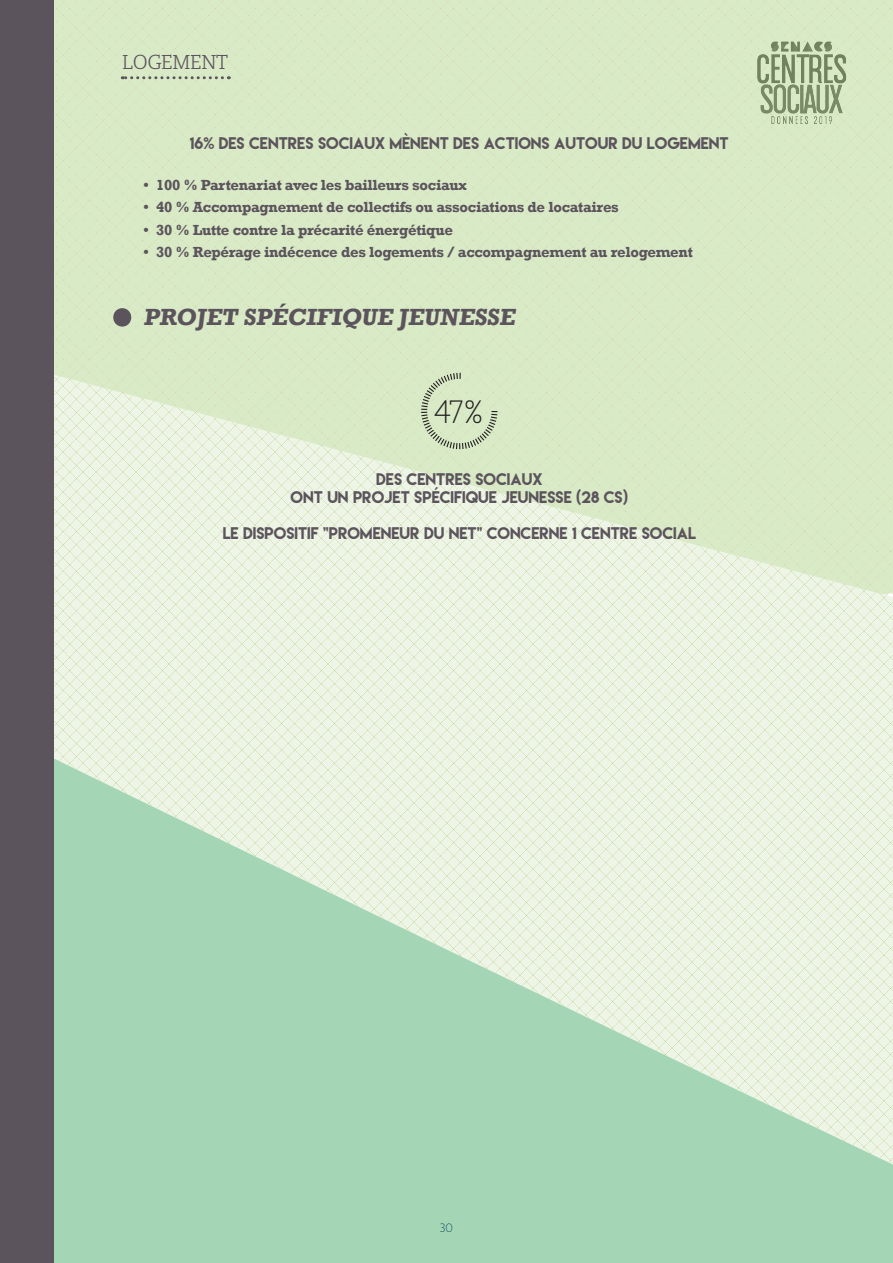
<style>
.page{position:relative;width:893px;height:1263px;background:#fff}
.page>*{position:absolute;margin:0;border:0;box-sizing:border-box;transform-origin:0 0}
.t1{font:31.95px "Mank Sans";color:#231f20}
._1er_Niveau_Titre{font:700 24px "Rockwell";color:#5c545c}
._2e_Niveau{font:19.5px "Open Serif";letter-spacing:-.02em;color:#5c545c}
.t2{font:700 15px "Rockwell";letter-spacing:-.02em;color:#5c545c}
.Texte_pourcentages_s{font:15px "Lemon Milk";color:#5c545c}
.t3{font:12px "Mank Sans";color:#0c4563}
</style>
<div class="page">
<img style="left:0;top:0;width:893px;height:1263px">
<svg style="left:122px;top:76px;width:100px;height:3px"></svg>
<svg style="left:113px;top:317px;width:18px;height:1px"></svg>
<svg style="left:420px;top:372px;width:79px;height:78px;background:#cddcbb"></svg>
<p class="_2e_Niveau" style="left:122px;top:48px;width:107px">LOGEMENT</p>
<p class="Texte_pourcentages_s" style="left:190px;top:133px;width:540px">16% DES CENTRES SOCIAUX MÈNENT DES ACTIONS AUTOUR DU LOGEMENT</p>
<p class="t2" style="left:144px;top:176px;width:325px">• 100 % Partenariat avec les bailleurs sociaux</p>
<p class="t2" style="left:144px;top:198px;width:477px">• 40 % Accompagnement de collectifs ou associations de locataires</p>
<p class="t2" style="left:144px;top:221px;width:311px">• 30 % Lutte contre la précarité énergétique</p>
<p class="t2" style="left:144px;top:243px;width:551px">• 30 % Repérage indécence des logements / accompagnement au relogement</p>
<p class="_1er_Niveau_Titre" style="left:144px;top:303px;width:377px">PROJET SPÉCIFIQUE JEUNESSE</p>
<p class="t1" style="left:433px;top:392px;width:51px">47%</p>
<p class="Texte_pourcentages_s" style="left:376px;top:469px;width:168px">DES CENTRES SOCIAUX</p>
<p class="Texte_pourcentages_s" style="left:291px;top:487px;width:339px">ONT UN PROJET SPÉCIFIQUE JEUNESSE (28 CS)</p>
<p class="Texte_pourcentages_s" style="left:223px;top:523px;width:475px">LE DISPOSITIF "PROMENEUR DU NET" CONCERNE 1 CENTRE SOCIAL</p>
<p class="t3" style="left:440px;top:1220px;width:15px">30</p>
</div>
